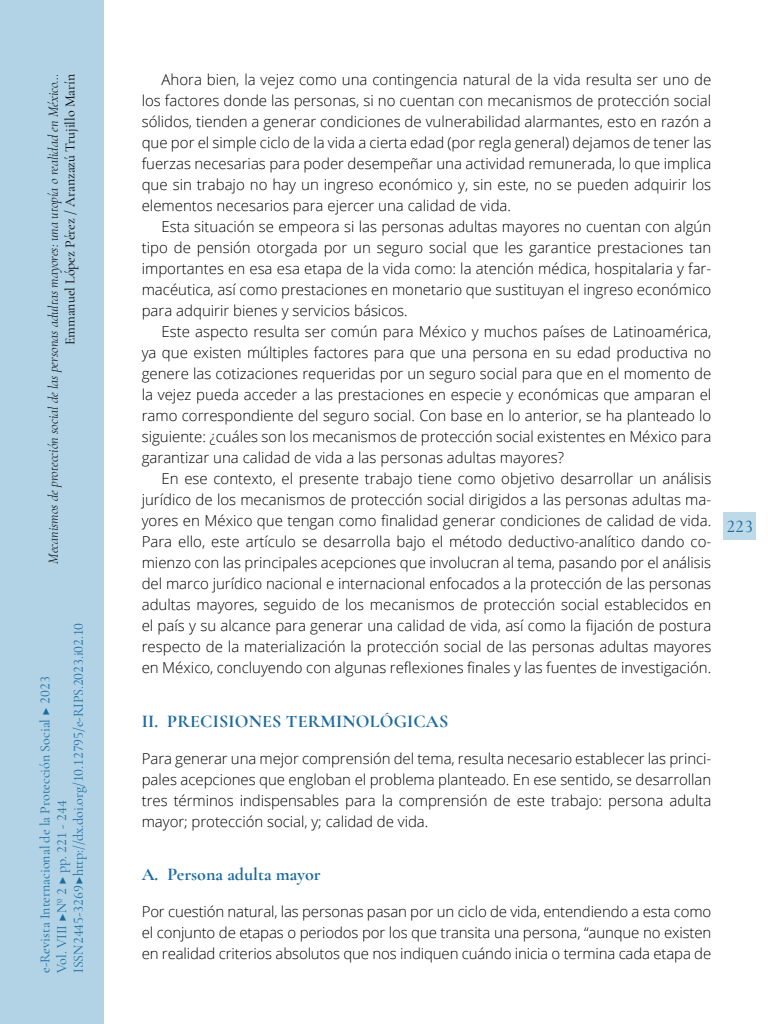
<style>
.page{position:relative;width:768px;height:1024px;background:#fff}
.page>*{position:absolute;margin:0;border:0;box-sizing:border-box;transform-origin:0 0}
._40_Enunciado{font:700 18px "Cormorant Garamond";letter-spacing:.01em;color:#1b6b9f}
._41_Enunciado_1_1{font:700 18px "Cormorant Garamond";color:#1b6b9f}
.t1{font:500 18px "Cormorant Garamond";color:#1b6b9f}
._00_bsc{font:300 15px/21px "Open Sans";color:#000;text-align:justify}
._00_bsc_Sin{font:300 15px/21px "Open Sans";letter-spacing:-.005em;color:#000;text-align:justify}
.t2{font:14px/16.8px "Cormorant Garamond";color:#1b6b9f}
.t3{font:italic 300 14px "Cormorant Garamond";color:#000}
.t4{font:14px "Cormorant Garamond";color:#000}
</style>
<div class="page">
<div style="left:0;top:0;width:103px;height:1024px;background:#b1d3e5"></div>
<div style="left:724px;top:512px;width:32px;height:28px;background:#bedae8"></div>
<p class="t3" style="left:45px;top:564px;width:491px;rotate:-90deg">Mecanismos de protección social de las personas adultas mayores: una utopía o realidad en México…</p>
<p class="t4" style="left:62px;top:345px;width:273px;rotate:-90deg">Emmanuel López Pérez / Aranzazú Trujillo Marín</p>
<p class="t2" style="left:36px;top:973px;width:352px;rotate:-90deg">e-Revista Internacional de la Protección Social ▶ 2023<br>Vol. VIII ▶Nº 2 ▶ pp. 221 - 244<br>ISSN 2445-3269 ▶ http://dx.doi.org/10.12795/e-RIPS.2023.i02.10</p>
<p class="_00_bsc" style="left:142px;top:69px;width:571px;text-indent:20px">Ahora bien, la vejez como una contingencia natural de la vida resulta ser uno de los factores donde las personas, si no cuentan con mecanismos de protección social sólidos, tienden a generar condiciones de vulnerabilidad alarmantes, esto en razón a que por el simple ciclo de la vida a cierta edad (por regla general) dejamos de tener las fuerzas necesarias para poder desempeñar una actividad remunerada, lo que implica que sin trabajo no hay un ingreso económico y, sin este, no se pueden adquirir los elementos necesarios para ejercer una calidad de vida.</p>
<p class="_00_bsc" style="left:142px;top:216px;width:571px;text-indent:20px">Esta situación se empeora si las personas adultas mayores no cuentan con algún tipo de pensión otorgada por un seguro social que les garantice prestaciones tan importantes en esa esa etapa de la vida como: la atención médica, hospitalaria y far&shy;macéutica, así como prestaciones en monetario que sustituyan el ingreso económico para adquirir bienes y servicios básicos.</p>
<p class="_00_bsc" style="left:142px;top:321px;width:571px;text-indent:20px">Este aspecto resulta ser común para México y muchos países de Latinoamérica, ya que existen múltiples factores para que una persona en su edad productiva no genere las cotizaciones requeridas por un seguro social para que en el momento de la vejez pueda acceder a las prestaciones en especie y económicas que amparan el ramo correspondiente del seguro social. Con base en lo anterior, se ha planteado lo siguiente: ¿cuáles son los mecanismos de protección social existentes en México para garantizar una calidad de vida a las personas adultas mayores?</p>
<p class="_00_bsc" style="left:142px;top:468px;width:571px;text-indent:20px">En ese contexto, el presente trabajo tiene como objetivo desarrollar un análisis jurídico de los mecanismos de protección social dirigidos a las personas adultas ma&shy;yores en México que tengan como finalidad generar condiciones de calidad de vida.<br>Para ello, este artículo se desarrolla bajo el método deductivo-analítico dando co&shy;mienzo con las principales acepciones que involucran al tema, pasando por el análisis del marco jurídico nacional e internacional enfocados a la protección de las personas adultas mayores, seguido de los mecanismos de protección social establecidos en el país y su alcance para generar una calidad de vida, así como la fijación de postura respecto de la materialización la protección social de las personas adultas mayores en México, concluyendo con algunas reflexiones finales y las fuentes de investigación.</p>
<p class="_40_Enunciado" style="left:142px;top:710px;width:308px">II. PRECISIONES TERMINOLÓGICAS</p>
<p class="_00_bsc_Sin" style="left:142px;top:747px;width:571px">Para generar una mejor comprensión del tema, resulta necesario establecer las princi&shy;pales acepciones que engloban el problema planteado. En ese sentido, se desarrollan tres términos indispensables para la comprensión de este trabajo: persona adulta mayor; protección social, y; calidad de vida.</p>
<p class="_41_Enunciado_1_1" style="left:142px;top:863px;width:180px">A. Persona adulta mayor</p>
<p class="_00_bsc_Sin" style="left:142px;top:901px;width:571px">Por cuestión natural, las personas pasan por un ciclo de vida, entendiendo a esta como el conjunto de etapas o periodos por los que transita una persona, “aunque no existen en realidad criterios absolutos que nos indiquen cuándo inicia o termina cada etapa de</p>
<p class="t1" style="left:726px;top:515px;width:28px">223</p>
</div>
